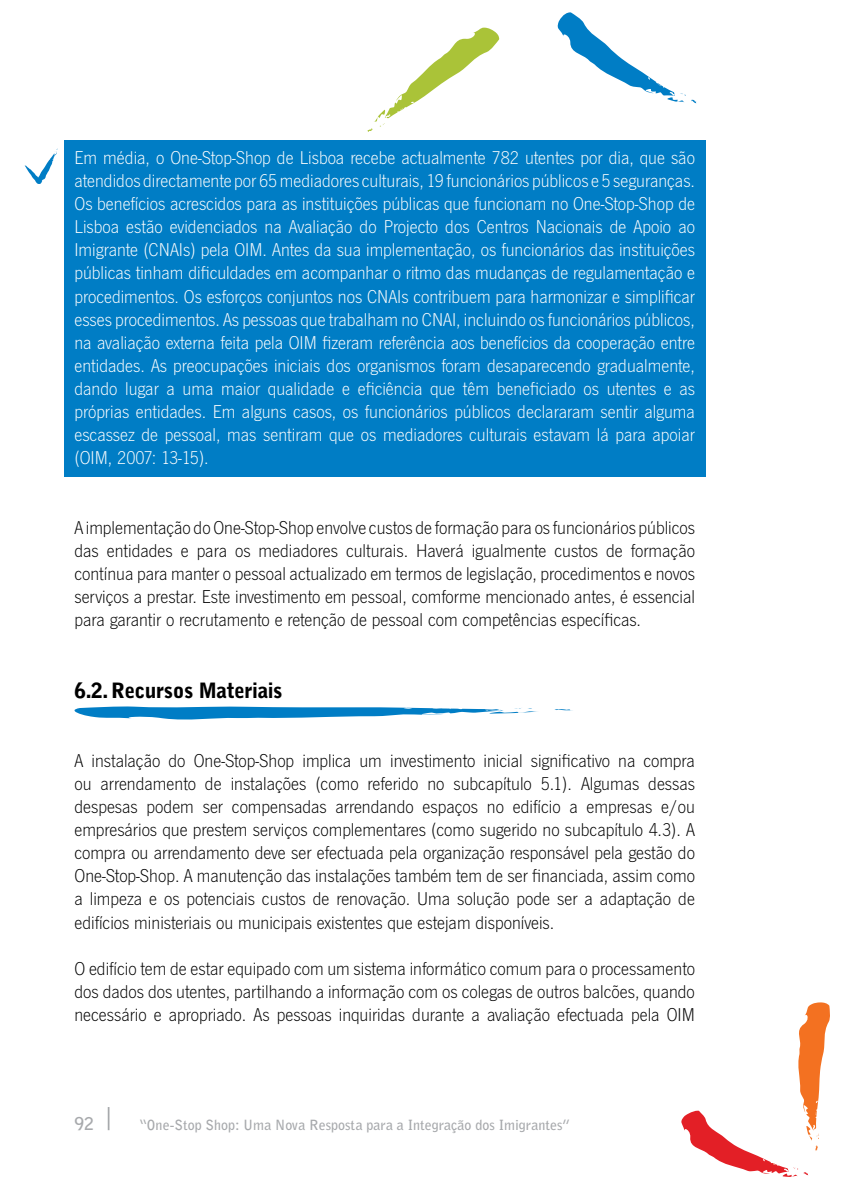
<style>
.page{position:relative;width:844px;height:1191px;background:#fff}
.page>*{position:absolute;margin:0;border:0;box-sizing:border-box;transform-origin:0 0}
.t1{font:900 21px "Bell Gothic Std";letter-spacing:-.02em;color:#000}
.t2{font:300 19.25px/23.1px "News Gothic T";color:#000;text-align:justify}
.t3{font:300 19.25px/23.1px "News Gothic T";color:#fff;text-align:justify}
.t4{font:700 17.5px "Bell Gothic Std";color:#a7a9ac}
.t5{font:700 14px "Bell Gothic Std";color:#a7a9ac}
</style>
<div class="page">
<svg style="left:108px;top:1107px;width:1px;height:23px"></svg>
<svg style="left:681px;top:1002px;width:149px;height:175px"></svg>
<svg style="left:367px;top:28px;width:132px;height:104px"></svg>
<svg style="left:691px;top:100px;width:5px;height:4px"></svg>
<svg style="left:557px;top:12px;width:128px;height:91px"></svg>
<div style="left:64px;top:140px;width:642px;height:336px;background:#007dc5"></div>
<svg style="left:25px;top:149px;width:33px;height:35px"></svg>
<svg style="left:554px;top:709px;width:19px;height:2px"></svg>
<svg style="left:74px;top:706px;width:464px;height:14px"></svg>
<p class="t3" style="left:74px;top:146px;width:622px">Em média, o One-Stop-Shop de Lisboa recebe actualmente 782 utentes por dia, que são atendidos directamente por 65 mediadores culturais, 19 funcionários públicos e 5 seguranças.<br>Os benefícios acrescidos para as instituições públicas que funcionam no One-Stop-Shop de Lisboa estão evidenciados na Avaliação do Projecto dos Centros Nacionais de Apoio ao Imigrante (CNAIs) pela OIM. Antes da sua implementação, os funcionários das instituições públicas tinham dificuldades em acompanhar o ritmo das mudanças de regulamentação e procedimentos. Os esforços conjuntos nos CNAIs contribuem para harmonizar e simplificar esses procedimentos. As pessoas que trabalham no CNAI, incluindo os funcionários públicos, na avaliação externa feita pela OIM fizeram referência aos benefícios da cooperação entre entidades. As preocupações iniciais dos organismos foram desaparecendo gradualmente, dando lugar a uma maior qualidade e eficiência que têm beneficiado os utentes e as próprias entidades. Em alguns casos, os funcionários públicos declararam sentir alguma escassez de pessoal, mas sentiram que os mediadores culturais estavam lá para apoiar (OIM, 2007: 13-15).</p>
<p class="t2" style="left:74px;top:515px;width:622px">A implementação do One-Stop-Shop envolve custos de formação para os funcionários públicos das entidades e para os mediadores culturais. Haverá igualmente custos de formação contínua para manter o pessoal actualizado em termos de legislação, procedimentos e novos serviços a prestar. Este investimento em pessoal, comforme mencionado antes, é essencial para garantir o recrutamento e retenção de pessoal com competências específicas.</p>
<p class="t1" style="left:74px;top:677px;width:209px">6.2. Recursos Materiais</p>
<p class="t2" style="left:74px;top:748px;width:622px">A instalação do One-Stop-Shop implica um investimento inicial significativo na compra ou arrendamento de instalações (como referido no subcapítulo 5.1). Algumas dessas despesas podem ser compensadas arrendando espaços no edifício a empresas e/ou empresários que prestem serviços complementares (como sugerido no subcapítulo 4.3). A compra ou arrendamento deve ser efectuada pela organização responsável pela gestão do One-Stop-Shop. A manutenção das instalações também tem de ser financiada, assim como a limpeza e os potenciais custos de renovação. Uma solução pode ser a adaptação de edifícios ministeriais ou municipais existentes que estejam disponíveis.</p>
<p class="t2" style="left:74px;top:956px;width:622px">O edifício tem de estar equipado com um sistema informático comum para o processamento dos dados dos utentes, partilhando a informação com os colegas de outros balcões, quando necessário e apropriado. As pessoas inquiridas durante a avaliação efectuada pela OIM</p>
<p class="t4" style="left:74px;top:1113px;width:21px">92</p>
<p class="t5" style="left:139px;top:1116px;width:432px">“One-Stop Shop: Uma Nova Resposta para a Integração dos Imigrantes”</p>
</div>
